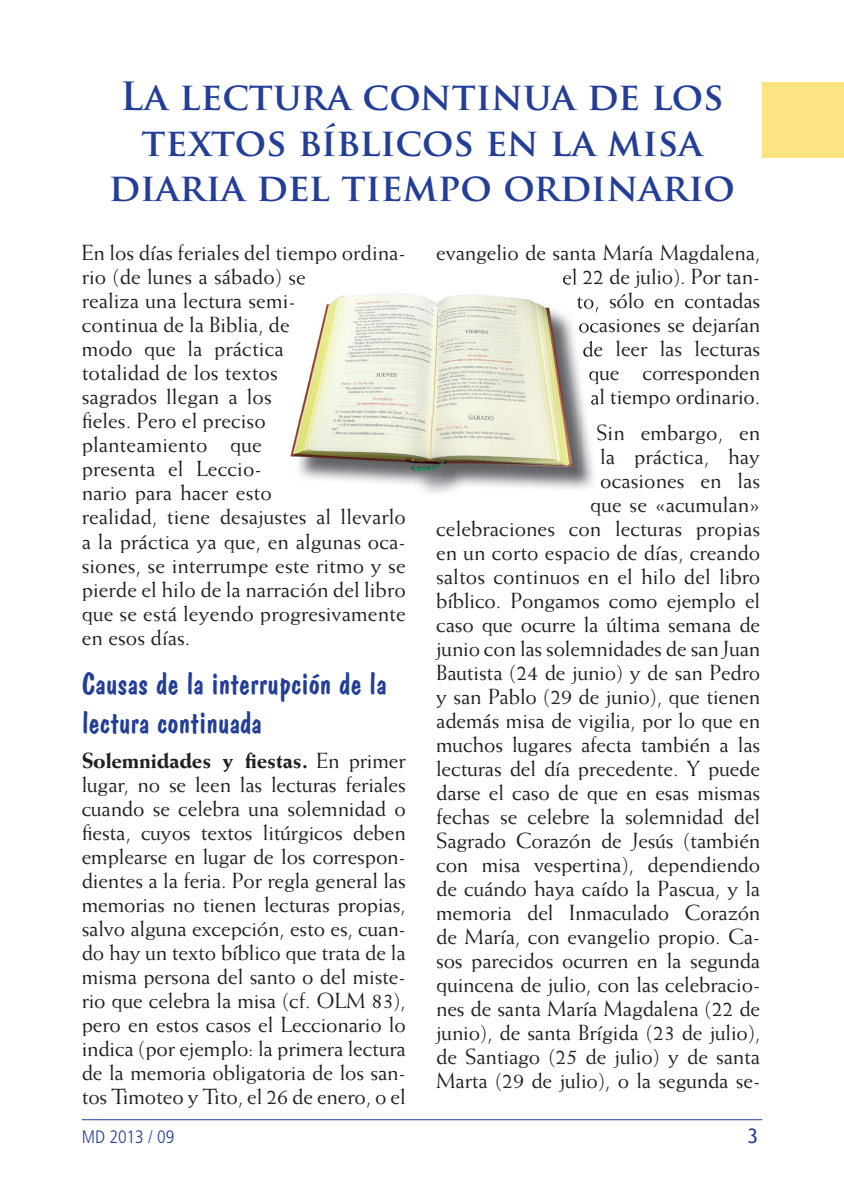
<style>
.page{position:relative;width:844px;height:1184px;background:#fff}
.page>*{position:absolute;margin:0;border:0;box-sizing:border-box;transform-origin:0 0}
.t1{font:700 38px/45.6px "Trajan Pro";color:#233e98;text-align:center}
.t2{font:32px/38.4px "Dom Casual BT";color:#233e98}
.t3{font:22px/24px "Weiss Std";letter-spacing:-.01em;color:#231f20;text-align:right}
.t4{font:20px "Trebuchet MS";color:#233e98}
.t5{font:300 condensed 18px "Frutiger LT Std";color:#233e98}
.s1{font-weight:800}
</style>
<div class="page">
<div style="left:762px;top:82px;width:82px;height:76px;background:#ffe383"></div>
<img style="left:302px;top:312px;width:295px;height:181px">
<img style="left:581px;top:299px;width:16px;height:13px">
<img style="left:581px;top:317px;width:16px;height:19px">
<img style="left:583px;top:341px;width:14px;height:16px">
<img style="left:589px;top:365px;width:8px;height:19px">
<img style="left:591px;top:389px;width:6px;height:19px">
<img style="left:340px;top:293px;width:161px;height:4px">
<img style="left:290px;top:437px;width:5px;height:20px">
<img style="left:289px;top:275px;width:16px;height:10px">
<img style="left:563px;top:273px;width:14px;height:12px">
<img style="left:295px;top:297px;width:286px;height:178px">
<img style="left:577px;top:297px;width:4px;height:15px">
<svg style="left:579px;top:317px;width:2px;height:19px"></svg>
<hr style="left:82px;top:1119px;width:680px;height:1px;background:#233e98">
<h1 class="t1" style="left:109px;top:74px;width:627px">La lectura continua de los textos bíblicos en la misa diaria del tiempo ordinario</h1>
<p class="t3" style="left:82px;top:241px;width:326px;text-align:left">En los días feriales del tiempo ordina&shy;rio (de lunes a sábado) se<br>realiza una lectura semi-<br>continua de la Biblia, de<br>modo que la práctica<br>totalidad de los textos<br>sagrados llegan a los<br>fieles. Pero el preciso<br>planteamiento que<br>presenta el Leccio-<br>nario para hacer esto<br>realidad, tiene desajustes al llevarlo a la práctica ya que, en algunas oca&shy;siones, se interrumpe este ritmo y se pierde el hilo de la narración del libro que se está leyendo progresivamente en esos días.</p>
<h2 class="t2" style="left:82px;top:664px;width:307px">Causas de la interrupción de la lectura continuada</h2>
<p class="t3" style="left:82px;top:748px;width:326px;text-align:justify"><span class="s1">Solemnidades y fiestas.</span> En primer lugar, no se leen las lecturas feriales cuando se celebra una solemnidad o fiesta, cuyos textos litúrgicos deben emplearse en lugar de los correspon&shy;dientes a la feria. Por regla general las memorias no tienen lecturas propias, salvo alguna excepción, esto es, cuan&shy;do hay un texto bíblico que trata de la misma persona del santo o del miste&shy;rio que celebra la misa (cf. OLM 83), pero en estos casos el Leccionario lo indica (por ejemplo: la primera lectura de la memoria obligatoria de los san&shy;tos Timoteo y Tito, el 26 de enero, o el</p>
<p class="t3" style="left:436px;top:241px;width:326px">evangelio de santa María Magdalena, el 22 de julio). Por tan-<br>to, sólo en contadas<br>ocasiones se dejarían<br>de leer las lecturas<br>que corresponden<br>al tiempo ordinario.</p>
<p class="t3" style="left:436px;top:420px;width:326px">Sin embargo, en<br>la práctica, hay<br>ocasiones en las<br>que se «acumulan»<br>celebraciones con lecturas propias en un corto espacio de días, creando saltos continuos en el hilo del libro bíblico. Pongamos como ejemplo el caso que ocurre la última semana de junio con las solemnidades de san Juan<br>Bautista (24 de junio) y de san Pedro y san Pablo (29 de junio), que tienen además misa de vigilia, por lo que en muchos lugares afecta también a las lecturas del día precedente. Y puede darse el caso de que en esas mismas fechas se celebre la solemnidad del<br>Sagrado Corazón de Jesús (también con misa vespertina), dependiendo de cuándo haya caído la Pascua, y la memoria del Inmaculado Corazón de María, con evangelio propio. Ca&shy;sos parecidos ocurren en la segunda quincena de julio, con las celebracio&shy;nes de santa María Magdalena (22 de junio), de santa Brígida (23 de julio), de Santiago (25 de julio) y de santa<br>Marta (29 de julio), o la segunda se-</p>
<p class="t5" style="left:82px;top:1126px;width:94px">MD 2013 / 09</p>
<p class="t4" style="left:747px;top:1124px;width:12px">3</p>
</div>
